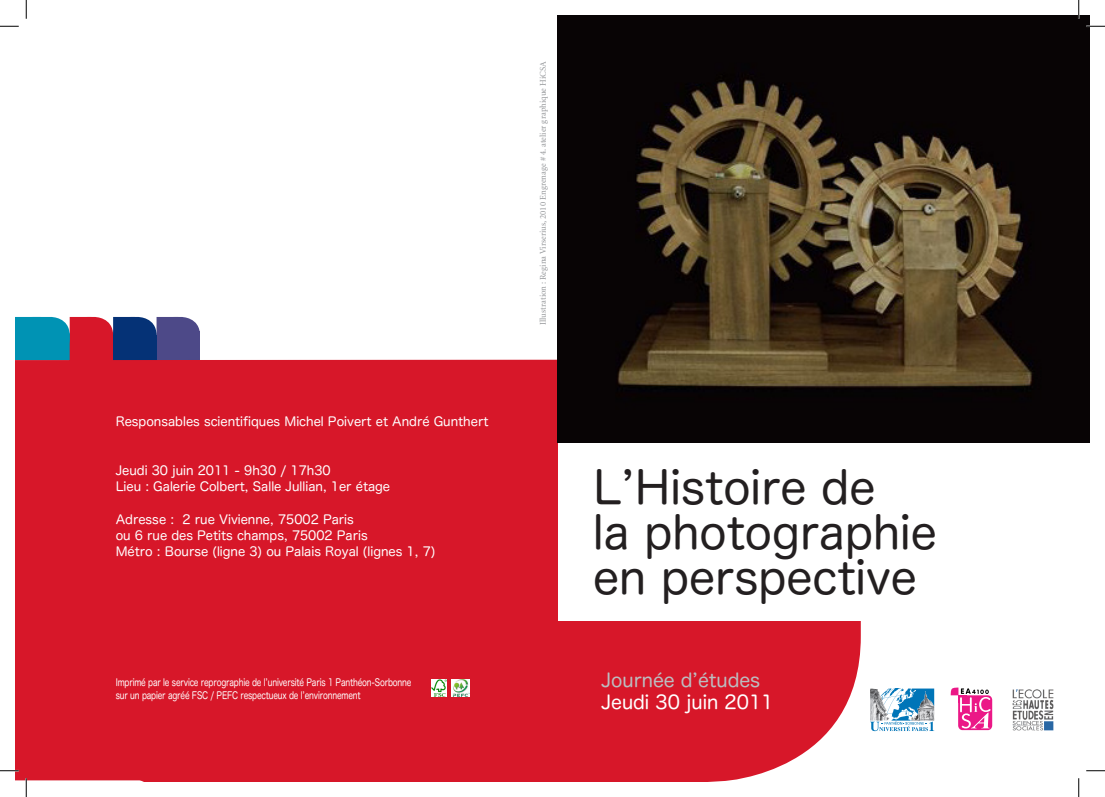
<style>
.page{position:relative;width:1105px;height:797px;background:#fff}
.page>*{position:absolute;margin:0;border:0;box-sizing:border-box;transform-origin:0 0}
.t1{font:45px/45px "Hira Maru Pro W4";color:#231f20}
.t2{font:18.75px "Hira Maru Pro W4";color:#bcbdc0}
.t3{font:18.75px "Hira Maru Pro W4";color:#fff}
.t4{font:12.5px/16.2px "Hira Maru Pro W4";color:#fff}
.t5{font:10px/12.5px "Hira Maru Pro N W4";letter-spacing:-.02em;color:#fff;scale:.8 1}
.t6{font:8.75px "Minion";color:#939598}
</style>
<div class="page">
<svg style="left:15px;top:317px;width:185px;height:42px"></svg>
<div style="left:113px;top:317px;width:44px;height:40px;background:#053276;border-radius:18px"></div>
<div style="left:113px;top:335px;width:44px;height:25px;background:#053276"></div>
<div style="left:15px;top:359px;width:839px;height:421px;background:#d71729"></div>
<img style="left:558px;top:16px;width:531px;height:426px">
<div style="left:558px;top:442px;width:531px;height:178px;background:#fff"></div>
<img style="left:452px;top:679px;width:17px;height:17px">
<img style="left:432px;top:679px;width:15px;height:17px">
<svg style="left:950px;top:687px;width:43px;height:44px"></svg>
<svg style="left:870px;top:688px;width:64px;height:43px"></svg>
<img style="left:871px;top:713px;width:17px;height:3px">
<img style="left:1012px;top:689px;width:42px;height:42px">
<svg style="left:0;top:25px;width:19px;height:2px"></svg>
<svg style="left:1086px;top:25px;width:19px;height:2px"></svg>
<svg style="left:0;top:770px;width:19px;height:1px"></svg>
<svg style="left:1086px;top:770px;width:19px;height:1px"></svg>
<svg style="left:25px;top:0;width:2px;height:19px"></svg>
<svg style="left:25px;top:778px;width:2px;height:19px"></svg>
<svg style="left:1078px;top:0;width:1px;height:19px"></svg>
<svg style="left:1078px;top:778px;width:1px;height:19px"></svg>
<p class="t4" style="left:116px;top:412px;width:374px">Responsables scientifiques Michel Poivert et André Gunthert</p>
<p class="t4" style="left:116px;top:461px;width:276px">Jeudi 30 juin 2011 - 9h30 / 17h30<br>Lieu : Galerie Colbert, Salle Jullian, 1er étage</p>
<p class="t4" style="left:116px;top:510px;width:321px">Adresse : 2 rue Vivienne, 75002 Paris<br>ou 6 rue des Petits champs, 75002 Paris<br>Métro : Bourse (ligne 3) ou Palais Royal (lignes 1, 7)</p>
<p class="t5" style="left:116px;top:675px;width:371px">Imprimé par le service reprographie de l’université Paris 1 Panthéon-Sorbonne sur un papier agréé FSC / PEFC respectueux de l’environnement</p>
<p class="t6" style="left:539px;top:325px;width:265px;rotate:-90deg">Illustration : Regina Virserius, 2010 Engrenage # 4. atelier graphique HiCSA</p>
<h1 class="t1" style="left:593px;top:462px;width:345px">L’Histoire de<br>la photographie en perspective</h1>
<h2 class="t2" style="left:601px;top:663px;width:160px">Journée d’études</h2>
<h2 class="t3" style="left:601px;top:686px;width:174px">Jeudi 30 juin 2011</h2>
</div>
